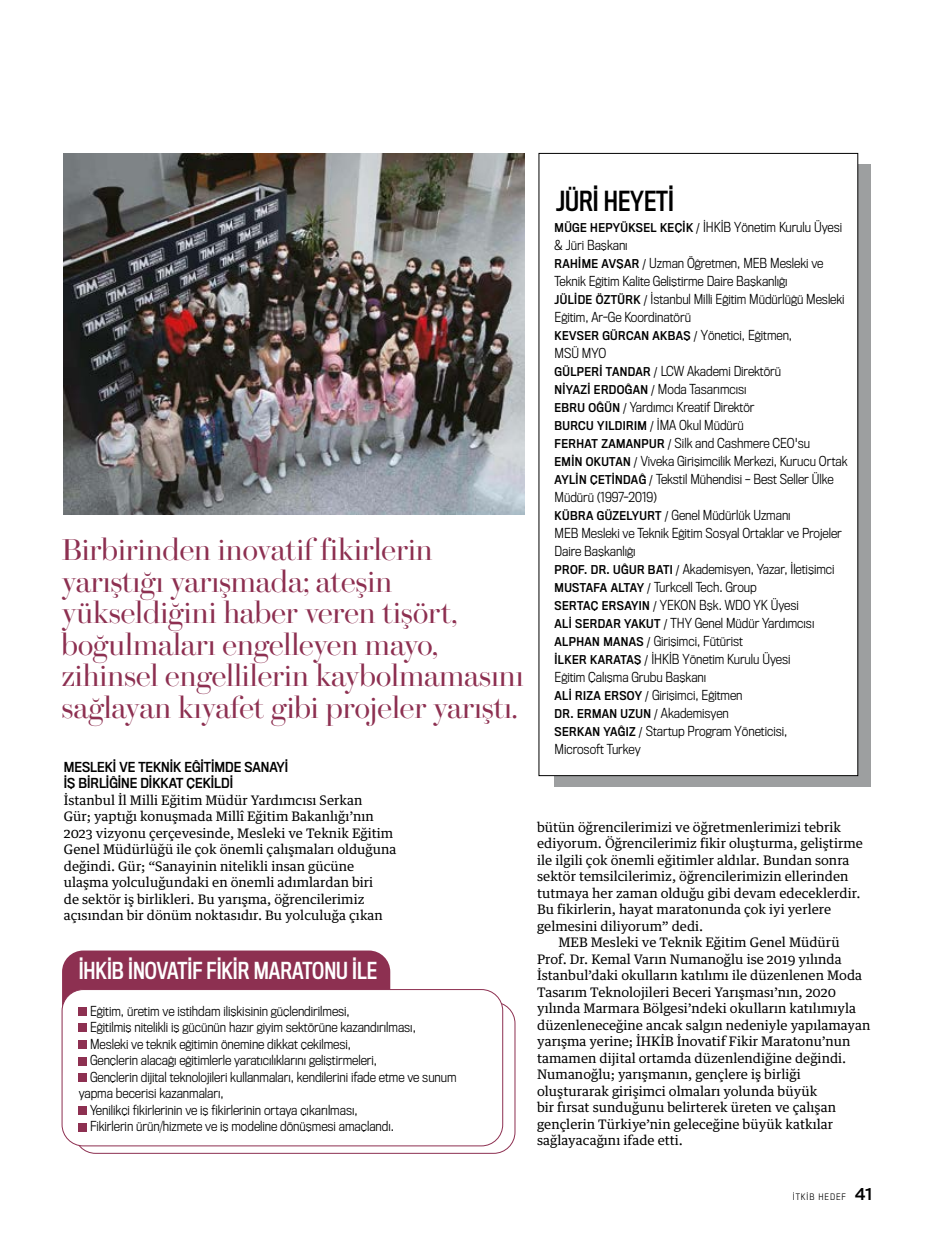
<style>
.page{position:relative;width:936px;height:1234px;background:#fff}
.page>*{position:absolute;margin:0;border:0;box-sizing:border-box;transform-origin:0 0}
.t1{font:30px/31.5px "Brunel Poster";color:#8d3051}
.t2{font:25.5px "Titling Gothic FB Cond Standard";color:#000}
.t3{font:21.6px "Titling Gothic FB Cond Standard";color:#fff}
.t4{font:13.2px/16.5px "Guardian Text Egyp";color:#000}
.t5{font:300 12.75px/18px "Titling Gothic FB Narrow";color:#000}
.t6{font:12.75px/16.5px "Titling Gothic FB Narrow Standard";color:#000}
.t7{font:11.25px "Titling Gothic FB Narrow Standard";letter-spacing:.035em;color:#000}
.t8{font:300 8.25px "Titling Gothic FB Narrow";letter-spacing:.12em;color:#000}
.s1{font-family:"Titling Gothic FB Narrow Standard";font-weight:400;font-size:11.25px}
.s2{font-family:"Titling Gothic FB Narrow";font-weight:300;font-size:12.75px}
.s3{font-family:"Titling Gothic FB Normal Standard";font-weight:400;font-size:15px}
</style>
<div class="page">
<svg style="left:554px;top:164px;width:316px;height:622px;background:#929394"></svg>
<div style="left:539px;top:153px;width:318px;height:622px;background:#fff"></div>
<svg style="left:74px;top:1001px;width:441px;height:151px"></svg>
<div style="left:62px;top:950px;width:328px;height:138px;background:#8d3051;border-radius:21px"></div>
<div style="left:62px;top:989px;width:440px;height:156px;background:#fff;border-radius:21px"></div>
<div style="left:62px;top:988px;width:441px;height:157px;border:1px solid #8d3051;border-radius:21px"></div>
<div style="left:79px;top:1006px;width:8px;height:9px;background:#8d3051"></div>
<div style="left:79px;top:1023px;width:8px;height:8px;background:#8d3051"></div>
<div style="left:79px;top:1039px;width:8px;height:9px;background:#8d3051"></div>
<div style="left:79px;top:1056px;width:8px;height:8px;background:#8d3051"></div>
<div style="left:79px;top:1072px;width:8px;height:9px;background:#8d3051"></div>
<div style="left:79px;top:1105px;width:8px;height:9px;background:#8d3051"></div>
<div style="left:79px;top:1122px;width:8px;height:8px;background:#8d3051"></div>
<img style="left:64px;top:153px;width:460px;height:361px">
<h1 class="t1" style="left:62px;top:533px;width:463px">Birbirinden inovatif fikirlerin yarıştığı yarışmada; ateşin yükseldiğini haber veren tişört, boğulmaları engelleyen mayo, zihinsel engellilerin kaybolmamasını sağlayan kıyafet gibi projeler yarıştı.</h1>
<p class="t6" style="left:64px;top:758px;width:224px">MESLEKİ VE TEKNİK EĞİTİMDE SANAYİ<br>İŞ BİRLİĞİNE DİKKAT ÇEKİLDİ</p>
<p class="t4" style="left:64px;top:790px;width:334px">İstanbul İl Milli Eğitim Müdür Yardımcısı Serkan<br>Gür; yaptığı konuşmada Millî Eğitim Bakanlığı’nın 2023 vizyonu çerçevesinde, Mesleki ve Teknik Eğitim Genel Müdürlüğü ile çok önemli çalışmaları olduğuna değindi. Gür; “Sanayinin nitelikli insan gücüne ulaşma yolculuğundaki en önemli adımlardan biri<br>de sektör iş birlikleri. Bu yarışma, öğrencilerimiz açısından bir dönüm noktasıdır. Bu yolculuğa çıkan</p>
<h3 class="t3" style="left:79px;top:957px;width:300px">İHKİB İNOVATİF FİKİR MARATONU İLE</h3>
<p class="t5" style="left:90px;top:1001px;width:261px">Eğitim, üretim ve istihdam ilişkisinin güçlendirilmesi,</p>
<p class="t5" style="left:90px;top:1018px;width:327px">Eğitilmiş nitelikli iş gücünün hazır giyim sektörüne kazandırılması,</p>
<p class="t5" style="left:90px;top:1034px;width:262px">Mesleki ve teknik eğitimin önemine dikkat çekilmesi,</p>
<p class="t5" style="left:90px;top:1051px;width:288px">Gençlerin alacağı eğitimlerle yaratıcılıklarını geliştirmeleri,</p>
<p class="t5" style="left:90px;top:1067px;width:368px">Gençlerin dijital teknolojileri kullanmaları, kendilerini ifade etme ve sunum</p>
<p class="t5" style="left:79px;top:1084px;width:146px">yapma becerisi kazanmaları,</p>
<p class="t5" style="left:90px;top:1100px;width:269px">Yenilikçi fikirlerinin ve iş fikirlerinin ortaya çıkarılması,</p>
<p class="t5" style="left:90px;top:1117px;width:305px">Fikirlerin ürün/hizmete ve iş modeline dönüşmesi amaçlandı.</p>
<h2 class="t2" style="left:556px;top:186px;width:119px">JÜRİ HEYETİ</h2>
<p class="t5" style="left:554px;top:218px;width:291px"><span class="s1">MÜGE HEPYÜKSEL KEÇIK /</span> İHKİB Yönetim Kurulu Üyesi &amp; Jüri Başkanı<br><span class="s1">RAHIME AVŞAR /</span> Uzman Öğretmen, MEB Mesleki ve Teknik Eğitim Kalite Geliştirme Daire Başkanlığı<br><span class="s1">JÜLIDE ÖZTÜRK /</span> İstanbul Milli Eğitim Müdürlüğü Mesleki Eğitim, Ar-Ge Koordinatörü</p>
<p class="t7" style="left:554px;top:328px;width:239px">KEVSER GÜRCAN AKBAŞ / <span class="s2">Yönetici, Eğitmen,</span></p>
<p class="t5" style="left:554px;top:344px;width:228px">MSÜ MYO<br><span class="s1">GÜLPERI TANDAR /</span> LCW Akademi Direktörü<br><span class="s1">NIYAZI ERDOĞAN /</span> Moda Tasarımcısı<br><span class="s1">EBRU OĞÜN /</span> Yardımcı Kreatif Direktör</p>
<p class="t7" style="left:554px;top:418px;width:191px">BURCU YILDIRIM / <span class="s2">İMA Okul Müdürü</span></p>
<p class="t5" style="left:554px;top:434px;width:294px"><span class="s1">FERHAT ZAMANPUR /</span> Silk and Cashmere CEO'su<br><span class="s1">EMIN OKUTAN /</span> Viveka Girişimcilik Merkezi, Kurucu Ortak <span class="s1">AYLIN ÇETINDAĞ /</span> Tekstil Mühendisi – Best Seller Ülke Müdürü (1997-2019)<br><span class="s1">KÜBRA GÜZELYURT /</span> Genel Müdürlük Uzmanı<br>MEB Mesleki ve Teknik Eğitim Sosyal Ortaklar ve Projeler Daire Başkanlığı<br><span class="s1">PROF. DR. UĞUR BATI /</span> Akademisyen, Yazar, İ letişimci <span class="s1">MUSTAFA ALTAY /</span> Turkcell Tech. Group<br><span class="s1">SERTAÇ ERSAYIN /</span> YEKON Bşk. WDO YK Üyesi<br><span class="s1">ALI SERDAR YAKUT /</span> THY Genel Müdür Yardımcısı <span class="s1">ALPHAN MANAS /</span> Girişimci, Fütürist<br><span class="s1">İ LKER KARATAŞ /</span> İHKİB Yönetim Kurulu Üyesi<br>Eğitim Çalışma Grubu Başkanı<br><span class="s1">ALI RIZA ERSOY /</span> Girişimci, Eğitmen</p>
<p class="t7" style="left:554px;top:706px;width:176px">DR. ERMAN UZUN / <span class="s2">Akademisyen</span></p>
<p class="t5" style="left:554px;top:722px;width:234px"><span class="s1">SERKAN YAĞIZ /</span> Startup Program Yöneticisi,<br>Microsoft Turkey</p>
<p class="t4" style="left:537px;top:817px;width:305px">bütün öğrencilerimizi ve öğretmenlerimizi tebrik</p>
<p class="t4" style="left:537px;top:833px;width:327px">ediyorum. Öğrencilerimiz fikir oluşturma, geliştirme</p>
<p class="t4" style="left:537px;top:850px;width:314px">ile ilgili çok önemli eğitimler aldılar. Bundan sonra</p>
<p class="t4" style="left:537px;top:866px;width:313px">sektör temsilcilerimiz, öğrencilerimizin ellerinden</p>
<p class="t4" style="left:537px;top:883px;width:325px">tutmaya her zaman olduğu gibi devam edeceklerdir.</p>
<p class="t4" style="left:537px;top:899px;width:295px">Bu fikirlerin, hayat maratonunda çok iyi yerlere</p>
<p class="t4" style="left:537px;top:916px;width:168px">gelmesini diliyorum” dedi.</p>
<p class="t4" style="left:558px;top:932px;width:283px">MEB Mesleki ve Teknik Eğitim Genel Müdürü</p>
<p class="t4" style="left:537px;top:949px;width:306px">Prof. Dr. Kemal Varın Numanoğlu ise 2019 yılında</p>
<p class="t4" style="left:537px;top:965px;width:326px">İstanbul’daki okulların katılımı ile düzenlenen Moda</p>
<p class="t4" style="left:537px;top:982px;width:300px">Tasarım Teknolojileri Beceri Yarışması’nın, 2020</p>
<p class="t4" style="left:537px;top:998px;width:320px">yılında Marmara Bölgesi’ndeki okulların katılımıyla</p>
<p class="t4" style="left:537px;top:1015px;width:335px">düzenleneceğine ancak salgın nedeniyle yapılamayan</p>
<p class="t4" style="left:537px;top:1031px;width:315px">yarışma yerine; İHKİB İnovatif Fikir Maratonu’nun</p>
<p class="t4" style="left:537px;top:1048px;width:311px">tamamen dijital ortamda düzenlendiğine değindi.</p>
<p class="t4" style="left:537px;top:1064px;width:265px">Numanoğlu; yarışmanın, gençlere iş birliği</p>
<p class="t4" style="left:537px;top:1081px;width:282px">oluşturarak girişimci olmaları yolunda büyük</p>
<p class="t4" style="left:537px;top:1097px;width:300px">bir fırsat sunduğunu belirterek üreten ve çalışan</p>
<p class="t4" style="left:537px;top:1114px;width:297px">gençlerin Türkiye’nin geleceğine büyük katkılar</p>
<p class="t4" style="left:537px;top:1130px;width:147px">sağlayacağını ifade etti.</p>
<p class="t8" style="left:792px;top:1191px;width:81px">İTKİB HEDEF <span class="s3">41</span></p>
</div>
